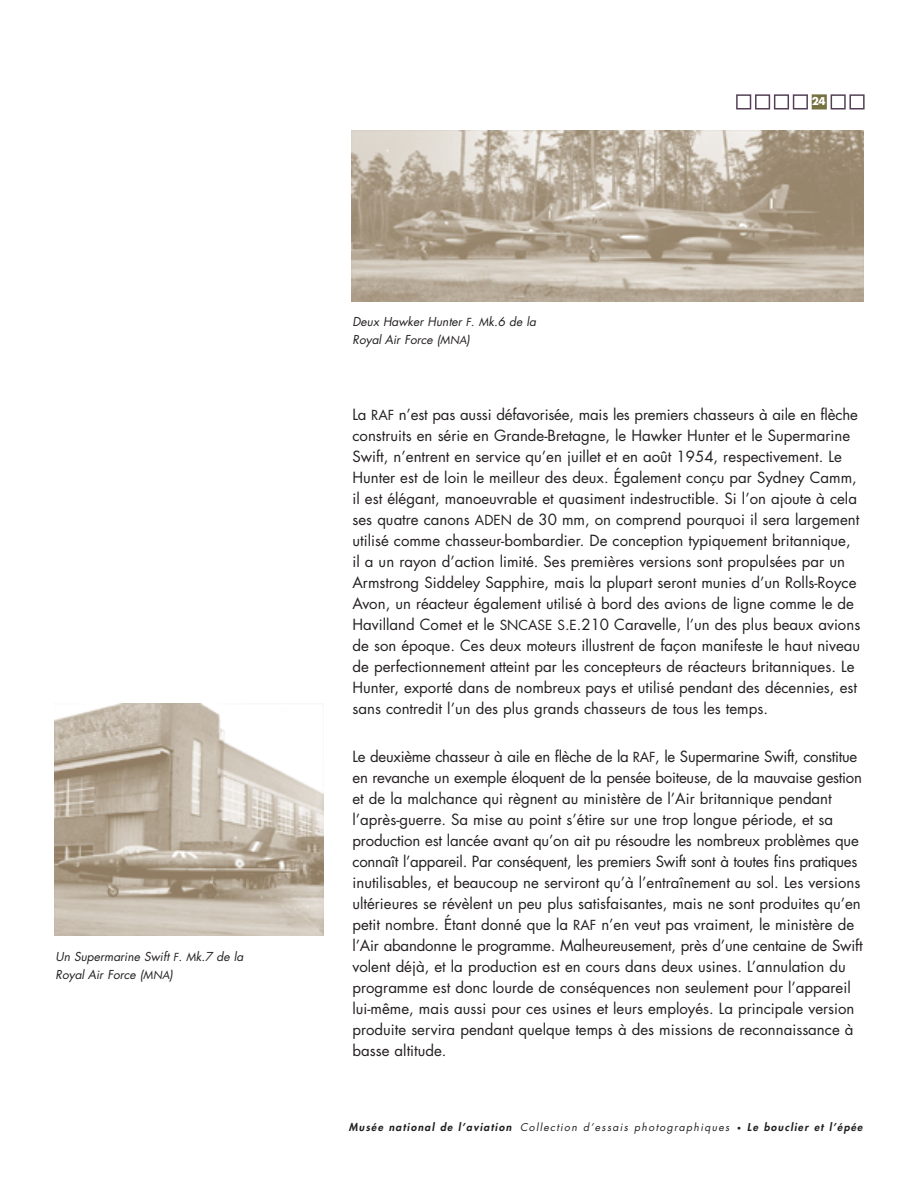
<style>
.page{position:relative;width:918px;height:1188px;background:#fff}
.page>*{position:absolute;margin:0;border:0;box-sizing:border-box;transform-origin:0 0}
.t1{font:15px/21px "Futura";color:#231f20}
.t2{font:italic 12px/18px "Futura";color:#231f20}
.t3{font:italic 800 10.5px "Futura";color:#231f20}
.t4{font:700 10.5px "Futura";color:#fff}
.s1{font-size:10.8px}
.s2{font-size:13.5px}
.s3{font-weight:400}
.s4{font-weight:300;font-style:normal;font-size:7.5px}
</style>
<div class="page">
<svg style="left:736px;top:94px;width:72px;height:16px"></svg>
<div style="left:812px;top:94px;width:15px;height:16px;background:#787142;border:2px solid #787142"></div>
<svg style="left:830px;top:94px;width:35px;height:16px"></svg>
<img style="left:351px;top:130px;width:513px;height:171px">
<img style="left:54px;top:703px;width:270px;height:233px">
<p class="t2" style="left:55px;top:949px;width:192px">Un Supermarine Swift <span class="s1">F</span>. <span class="s1">M</span>k.7 de la<br>Royal Air Force (<span class="s1">MNA</span>)</p>
<p class="t2" style="left:352px;top:314px;width:187px">Deux Hawker Hunter <span class="s1">F</span>. <span class="s1">M</span>k.6 de la<br>Royal Air Force (<span class="s1">MNA</span>)</p>
<p class="t4" style="left:812px;top:96px;width:15px">24</p>
<p class="t1" style="left:352px;top:406px;width:509px">La <span class="s2">RAF</span> n’est pas aussi défavorisée, mais les premiers chasseurs à aile en flèche construits en série en Grande-Bretagne, le Hawker Hunter et le Supermarine Swift, n’entrent en service qu’en juillet et en août 1954, respectivement. Le Hunter est de loin le meilleur des deux. Également conçu par Sydney Camm, il est élégant, manoeuvrable et quasiment indestructible. Si l’on ajoute à cela ses quatre canons <span class="s2">ADEN</span> de 30 mm, on comprend pourquoi il sera largement utilisé comme chasseur-bombardier. De conception typiquement britannique, il a un rayon d’action limité. Ses premières versions sont propulsées par un Armstrong Siddeley Sapphire, mais la plupart seront munies d’un Rolls-Royce Avon, un réacteur également utilisé à bord des avions de ligne comme le de Havilland Comet et le <span class="s2">SNCASE S</span>.<span class="s2">E</span>.210 Caravelle, l’un des plus beaux avions de son époque. Ces deux moteurs illustrent de façon manifeste le haut niveau de perfectionnement atteint par les concepteurs de réacteurs britanniques. Le Hunter, exporté dans de nombreux pays et utilisé pendant des décennies, est sans contredit l’un des plus grands chasseurs de tous les temps.</p>
<p class="t1" style="left:352px;top:748px;width:512px">Le deuxième chasseur à aile en flèche de la <span class="s2">RAF</span>, le Supermarine Swift, constitue en revanche un exemple éloquent de la pensée boiteuse, de la mauvaise gestion et de la malchance qui règnent au ministère de l’Air britannique pendant l’après-guerre. Sa mise au point s’étire sur une trop longue période, et sa production est lancée avant qu’on ait pu résoudre les nombreux problèmes que connaît l’appareil. Par conséquent, les premiers Swift sont à toutes fins pratiques inutilisables, et beaucoup ne serviront qu’à l’entraînement au sol. Les versions ultérieures se révèlent un peu plus satisfaisantes, mais ne sont produites qu’en petit nombre. Étant donné que la <span class="s2">RAF</span> n’en veut pas vraiment, le ministère de l’Air abandonne le programme. Malheureusement, près d’une centaine de Swift volent déjà, et la production est en cours dans deux usines. L’annulation du programme est donc lourde de conséquences non seulement pour l’appareil lui-même, mais aussi pour ces usines et leurs employés. La principale version produite servira pendant quelque temps à des missions de reconnaissance à basse altitude.</p>
<p class="t3" style="left:349px;top:1122px;width:517px">Musée national de l’aviation <span class="s3">Collection d’essais photographiques</span> <span class="s4">•</span> Le bouclier et l’épée</p>
</div>
